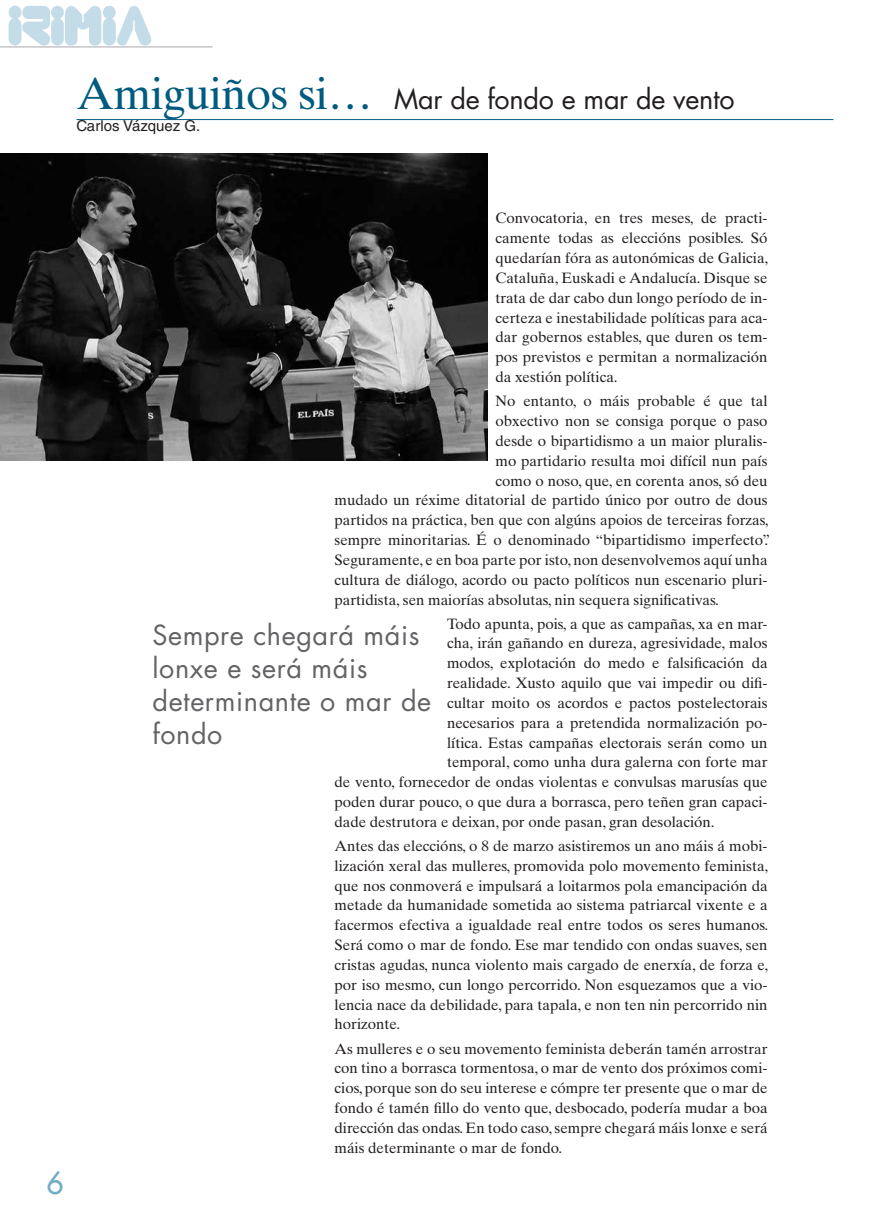
<style>
.page{position:relative;width:893px;height:1212px;background:#fff}
.page>*{position:absolute;margin:0;border:0;box-sizing:border-box;transform-origin:0 0}
.t1{font:500 30px "Futura Std";color:#72adc7}
.t2{font:27px/33px "Futura Std";letter-spacing:.02em;color:#636366}
.t3{font:27px "Futura Std";letter-spacing:-.01em;color:#231f20}
.t4{font:15px/19.8px "Times Ten LT Std";color:#231f20;text-align:justify}
.t5{font:15px "Helvetica LT Std";color:#231f20}
.s1{font-family:"Times Ten LT Std";font-size:45px;color:#005b7f}
</style>
<div class="page">
<img style="left:8px;top:5px;width:144px;height:41px">
<hr style="left:0;top:47px;width:213px;height:1px;background:#a8a9ad">
<hr style="left:77px;top:119px;width:756px;height:1px;background:#005b7f">
<img style="left:0;top:153px;width:487px;height:307px">
<h2 class="t3" style="left:77px;top:82px;width:659px"><span class="s1">Amiguiños si…</span> Mar de fondo e mar de vento</h2>
<p class="t5" style="left:77px;top:117px;width:125px">Carlos Vázquez G.</p>
<h1 class="t1" style="left:46px;top:1164px;width:19px">6</h1>
<p class="t4" style="left:495px;top:208px;width:274px">Convocatoria, en tres meses, de practi&shy;camente todas as eleccións posibles. Só quedarían fóra as autonómicas de Galicia, Cataluña, Euskadi e Andalucía. Disque se trata de dar cabo dun longo período de in&shy;certeza e inestabilidade políticas para aca&shy;dar gobernos estables, que duren os tem&shy;pos previstos e permitan a normalización da xestión política.</p>
<p class="t4" style="left:495px;top:391px;width:273px">No entanto, o máis probable é que tal</p>
<p class="t4" style="left:495px;top:411px;width:273px">obxectivo non se consiga porque o paso</p>
<p class="t4" style="left:495px;top:431px;width:274px">desde o bipartidismo a un maior pluralis-</p>
<p class="t4" style="left:495px;top:451px;width:274px">mo partidario resulta moi difícil nun país</p>
<p class="t4" style="left:495px;top:470px;width:274px">como o noso, que, en corenta anos, só deu</p>
<p class="t4" style="left:334px;top:490px;width:435px">mudado un réxime ditatorial de partido único por outro de dous</p>
<p class="t4" style="left:334px;top:510px;width:435px">partidos na práctica, ben que con algúns apoios de terceiras forzas,</p>
<p class="t4" style="left:334px;top:530px;width:437px">sempre minoritarias. É o denominado “bipartidismo imperfecto”.</p>
<p class="t4" style="left:334px;top:550px;width:434px">Seguramente, e en boa parte por isto, non desenvolvemos aquí unha</p>
<p class="t4" style="left:334px;top:570px;width:435px">cultura de diálogo, acordo ou pacto políticos nun escenario pluri-</p>
<p class="t4" style="left:334px;top:589px;width:386px">partidista, sen maiorías absolutas, nin sequera significativas.</p>
<p class="t4" style="left:447px;top:613px;width:322px">Todo apunta, pois, a que as campañas, xa en mar-</p>
<p class="t4" style="left:447px;top:633px;width:322px">cha, irán gañando en dureza, agresividade, malos</p>
<p class="t4" style="left:447px;top:653px;width:322px">modos, explotación do medo e falsificación da</p>
<p class="t4" style="left:447px;top:673px;width:322px">realidade. Xusto aquilo que vai impedir ou difi-</p>
<p class="t4" style="left:447px;top:693px;width:322px">cultar moito os acordos e pactos postelectorais</p>
<p class="t4" style="left:447px;top:713px;width:322px">necesarios para a pretendida normalización po-</p>
<p class="t4" style="left:447px;top:732px;width:322px">lítica. Estas campañas electorais serán como un</p>
<p class="t4" style="left:447px;top:752px;width:322px">temporal, como unha dura galerna con forte mar</p>
<p class="t4" style="left:334px;top:772px;width:435px">de vento, fornecedor de ondas violentas e convulsas marusías que</p>
<p class="t4" style="left:334px;top:792px;width:434px">poden durar pouco, o que dura a borrasca, pero teñen gran capaci-</p>
<p class="t4" style="left:334px;top:812px;width:382px">dade destrutora e deixan, por onde pasan, gran desolación.</p>
<p class="t4" style="left:334px;top:836px;width:435px">Antes das eleccións, o 8 de marzo asistiremos un ano máis á mobi&shy;lización xeral das mulleres, promovida polo movemento feminista, que nos conmoverá e impulsará a loitarmos pola emancipación da metade da humanidade sometida ao sistema patriarcal vixente e a facermos efectiva a igualdade real entre todos os seres humanos.<br>Será como o mar de fondo. Ese mar tendido con ondas suaves, sen cristas agudas, nunca violento mais cargado de enerxía, de forza e, por iso mesmo, cun longo percorrido. Non esquezamos que a vio&shy;lencia nace da debilidade, para tapala, e non ten nin percorrido nin horizonte.</p>
<p class="t4" style="left:334px;top:1038px;width:435px">As mulleres e o seu movemento feminista deberán tamén arrostrar con tino a borrasca tormentosa, o mar de vento dos próximos comi&shy;cios, porque son do seu interese e cómpre ter presente que o mar de fondo é tamén fillo do vento que, desbocado, podería mudar a boa dirección das ondas. En todo caso, sempre chegará máis lonxe e será máis determinante o mar de fondo.</p>
<h2 class="t2" style="left:153px;top:619px;width:280px">Sempre chegará máis lonxe e será máis determinante o mar de fondo</h2>
</div>
